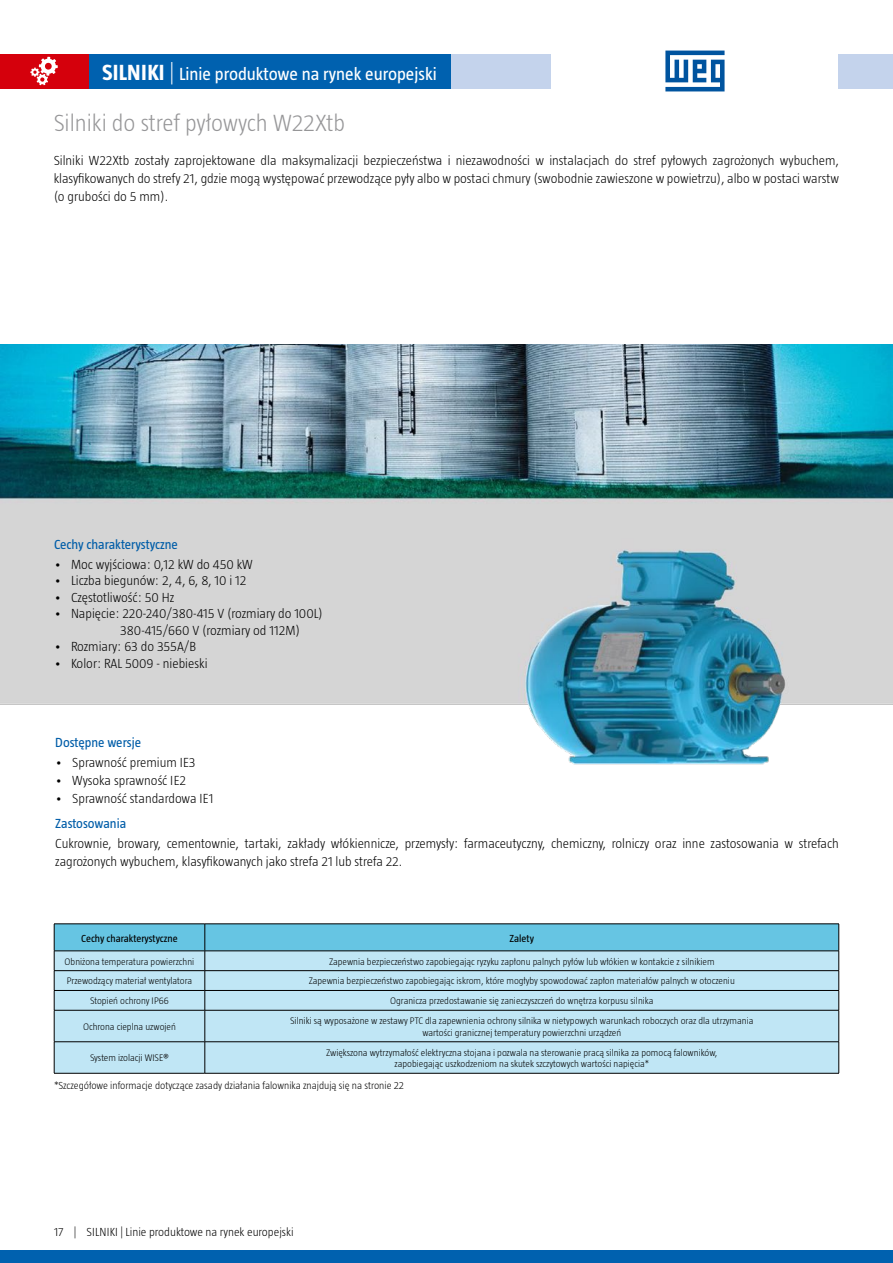
<style>
.page{position:relative;width:893px;height:1263px;background:#fff}
.page>*{position:absolute;margin:0;border:0;box-sizing:border-box;transform-origin:0 0}
.t1{font:300 24px "Taz";color:#969698}
.t2{font:18px "Taz";color:#fff}
.t3{font:300 13.5px/18px "Taz";color:#000}
.t4{font:13.5px "Taz";color:#005da8}
.t5{font:300 12px "Taz";color:#000}
.t6{font:300 10.5px "Taz";color:#000}
.t7{font:10.5px "Taz";color:#000}
.t8{font:300 9.75px/11.7px "Taz";color:#000;text-align:center}
.s1{font-weight:700;font-size:22.5px}
.s2{font-weight:300;font-size:22.5px}
</style>
<div class="page">
<div style="left:0;top:1250px;width:893px;height:13px;background:#0061af"></div>
<img style="left:0;top:344px;width:893px;height:626px">
<div style="left:318px;top:54px;width:233px;height:34px;background:#c4d3ec"></div>
<div style="left:54px;top:54px;width:397px;height:34px;background:#0061af"></div>
<div style="left:0;top:54px;width:88px;height:34px;background:#d5000c"></div>
<div style="left:839px;top:54px;width:54px;height:34px;background:#c4d3ec"></div>
<svg style="left:665px;top:51px;width:59px;height:40px"></svg>
<div style="left:55px;top:1011px;width:783px;height:62px;background:#c0e6f5"></div>
<hr style="left:54px;top:923px;width:151px;height:1px;background:#000">
<hr style="left:205px;top:923px;width:634px;height:1px;background:#000">
<svg style="left:54px;top:924px;width:785px;height:86px;background:#9cd1e4"></svg>
<hr style="left:54px;top:1010px;width:151px;height:1px;background:#000">
<hr style="left:54px;top:1010px;width:1px;height:31px;background:#000">
<hr style="left:205px;top:1010px;width:634px;height:1px;background:#000">
<hr style="left:205px;top:1010px;width:1px;height:31px;background:#000">
<hr style="left:838px;top:1010px;width:1px;height:31px;background:#000">
<hr style="left:54px;top:1041px;width:151px;height:1px;background:#000">
<hr style="left:54px;top:1042px;width:1px;height:31px;background:#000">
<hr style="left:205px;top:1041px;width:634px;height:1px;background:#000">
<hr style="left:205px;top:1042px;width:1px;height:31px;background:#000">
<hr style="left:838px;top:1042px;width:1px;height:31px;background:#000">
<hr style="left:54px;top:1073px;width:151px;height:1px;background:#000">
<hr style="left:205px;top:1073px;width:634px;height:1px;background:#000">
<svg style="left:30px;top:57px;width:28px;height:28px"></svg>
<h2 class="t2" style="left:102px;top:64px;width:336px"><span class="s1">SILNIKI</span> <span class="s2">|</span> Linie produktowe na rynek europejski</h2>
<h1 class="t1" style="left:54px;top:109px;width:293px">Silniki do stref pyłowych W22Xtb</h1>
<p class="t3" style="left:54px;top:151px;width:787px;text-align:justify">Silniki W22Xtb zostały zaprojektowane dla maksymalizacji bezpieczeństwa i niezawodności w instalacjach do stref pyłowych zagrożonych wybuchem, klasyfikowanych do strefy 21, gdzie mogą występować przewodzące pyły albo w postaci chmury (swobodnie zawieszone w powietrzu), albo w postaci warstw (o grubości do 5 mm).</p>
<p class="t4" style="left:54px;top:537px;width:125px">Cechy charakterystyczne</p>
<p class="t3" style="left:54px;top:555px;width:200px">• Moc wyjściowa: 0,12 kW do 450 kW</p>
<p class="t3" style="left:54px;top:572px;width:194px">• Liczba biegunów: 2, 4, 6, 8, 10 i 12</p>
<p class="t3" style="left:54px;top:588px;width:122px">• Częstotliwość: 50 Hz</p>
<p class="t3" style="left:120px;top:605px;width:204px;line-height:16.5px;text-indent:-66px">• Napięcie: 220-240/380-415 V (rozmiary do 100L)<br>380-415/660 V (rozmiary od 112M)</p>
<p class="t3" style="left:54px;top:638px;width:144px">• Rozmiary: 63 do 355A/B</p>
<p class="t3" style="left:54px;top:654px;width:155px">• Kolor: RAL 5009 - niebieski</p>
<p class="t4" style="left:55px;top:735px;width:87px">Dostępne wersje</p>
<p class="t3" style="left:55px;top:753px;width:142px">• Sprawność premium IE3</p>
<p class="t3" style="left:55px;top:771px;width:132px">• Wysoka sprawność IE2</p>
<p class="t3" style="left:55px;top:789px;width:159px">• Sprawność standardowa IE1</p>
<p class="t4" style="left:55px;top:816px;width:72px">Zastosowania</p>
<p class="t3" style="left:55px;top:834px;width:785px">Cukrownie, browary, cementownie, tartaki, zakłady włókiennicze, przemysły: farmaceutyczny, chemiczny, rolniczy oraz inne zastosowania w strefach zagrożonych wybuchem, klasyfikowanych jako strefa 21 lub strefa 22.</p>
<p class="t7" style="left:81px;top:932px;width:98px">Cechy charakterystyczne</p>
<p class="t7" style="left:510px;top:932px;width:26px">Zalety</p>
<p class="t8" style="left:65px;top:955px;width:131px">Obniżona temperatura powierzchni</p>
<p class="t8" style="left:329px;top:955px;width:387px">Zapewnia bezpieczeństwo zapobiegając ryzyku zapłonu palnych pyłów lub włókien w kontakcie z silnikiem</p>
<p class="t8" style="left:67px;top:975px;width:127px">Przewodzący materiał wentylatora</p>
<p class="t8" style="left:309px;top:975px;width:428px">Zapewnia bezpieczeństwo zapobiegając iskrom, które mogłyby spowodować zapłon materiałów palnych w otoczeniu</p>
<p class="t8" style="left:90px;top:995px;width:80px">Stopień ochrony IP66</p>
<p class="t8" style="left:390px;top:995px;width:265px">Ogranicza przedostawanie się zanieczyszczeń do wnętrza korpusu silnika</p>
<p class="t8" style="left:83px;top:1021px;width:94px">Ochrona cieplna uzwojeń</p>
<p class="t8" style="left:290px;top:1015px;width:465px">Silniki są wyposażone w zestawy PTC dla zapewnienia ochrony silnika w nietypowych warunkach roboczych oraz dla utrzymania wartości granicznej temperatury powierzchni urządzeń</p>
<p class="t8" style="left:90px;top:1052px;width:80px">System izolacji WISE®</p>
<p class="t8" style="left:326px;top:1046px;width:393px">Zwiększona wytrzymałość elektryczna stojana i pozwala na sterowanie pracą silnika za pomocą falowników, zapobiegając uszkodzeniom na skutek szczytowych wartości napięcia*</p>
<p class="t6" style="left:54px;top:1079px;width:352px">*Szczegółowe informacje dotyczące zasady działania falownika znajdują się na stronie 22</p>
<p class="t5" style="left:54px;top:1225px;width:241px">17 | SILNIKI | Linie produktowe na rynek europejski</p>
</div>
